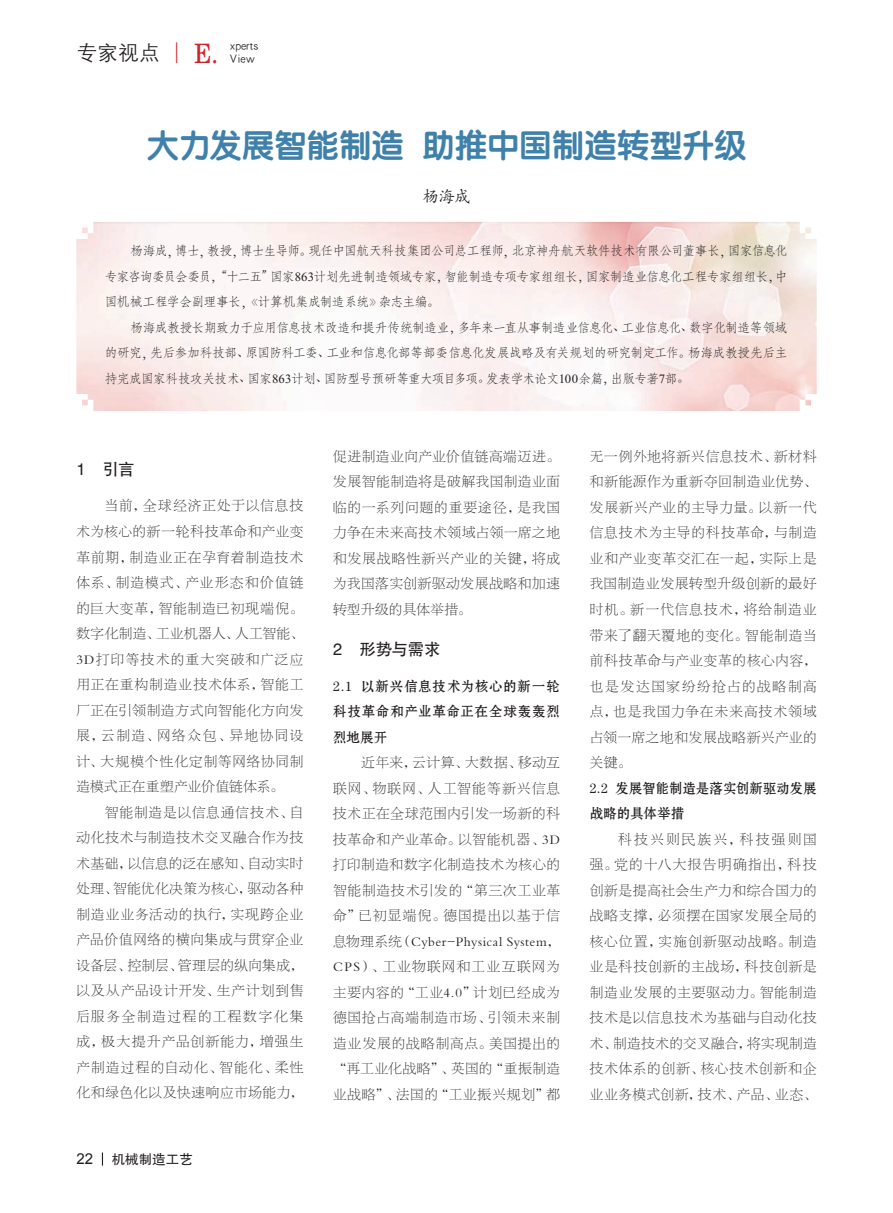
<style>
.page{position:relative;width:893px;height:1213px;background:#fff}
.page>*{position:absolute;margin:0;border:0;box-sizing:border-box;transform-origin:0 0}
.t1{font:33px "FZY4 JW GB1 0";letter-spacing:-.02em;color:#3f81aa}
.t2{font:21px "H Yg 2 gj";color:#231f20}
.t3{font:16.5px "FZHTJW GB1 0";letter-spacing:-.02em;color:#231f20}
.t4{font:16.5px "FZKTJW GB1 0";color:#231f20}
.t5{font:15px "Arial";color:#231f20}
.t6{font:13.5px/25.5px "FZBSJW GB1 0";letter-spacing:.065em;color:#231f20;text-align:justify}
.t7{font:13.5px/25.5px "FZSHJW GB1 0";letter-spacing:.03em;color:#231f20;text-align:justify}
.t8{font:13.5px/25.5px "FZSHJW GB1 0";letter-spacing:.005em;color:#231f20}
.t9{font:13.5px "FZHTJW GB1 0";color:#231f20}
.t10{font:12.75px/25.5px "FZFSJW GB1 0";letter-spacing:-.045em;color:#231f20;text-align:justify}
.t11{font:12px/12px "H Yg 2 gj";color:#231f20}
.s1{color:#d1232a}
.s2{font-family:"Tibetan Machine Uni";font-size:26.25px;color:#d1232a}
.s3{font-family:"Adobe Song Std";font-weight:300}
.s4{font-family:"Times New Roman"}
</style>
<div class="page">
<svg style="left:102px;top:1152px;width:1px;height:13px"></svg>
<img style="left:76px;top:222px;width:740px;height:189px">
<h2 class="t2" style="left:77px;top:42px;width:143px">专家视点 <span class="s1">|</span> <span class="s2">E.</span></h2>
<p class="t11" style="left:230px;top:41px;width:30px">xperts<br>View</p>
<h1 class="t1" style="left:146px;top:127px;width:602px">大力发展智能制造 助推中国制造转型升级</h1>
<p class="t4" style="left:422px;top:187px;width:50px">杨海成</p>
<p class="t10" style="left:105px;top:238px;width:684px;text-indent:26px">杨海成<span class="s3">，</span>博士<span class="s3">，</span>教授<span class="s3">，</span>博士生导师<span class="s3">。</span>现任中国航天科技集团公司总工程师<span class="s3">，</span>北京神舟航天软件技术有限公司董事长<span class="s3">，</span>国家信息化专家咨询委员会委员<span class="s3">，“</span>十二五<span class="s3">”</span>国家<span class="s4">863</span>计划先进制造领域专家<span class="s3">，</span>智能制造专项专家组组长<span class="s3">，</span>国家制造业信息化工程专家组组长<span class="s3">，</span>中国机械工程学会副理事长<span class="s3">，《</span>计算机集成制造系统<span class="s3">》</span>杂志主编<span class="s3">。</span></p>
<p class="t10" style="left:105px;top:315px;width:684px;text-indent:26px">杨海成教授长期致力于应用信息技术改造和提升传统制造业<span class="s3">，</span>多年来一直从事制造业信息化<span class="s3">、</span>工业信息化<span class="s3">、</span>数字化制造等领域的研究<span class="s3">，</span>先后参加科技部<span class="s3">、</span>原国防科工委<span class="s3">、</span>工业和信息化部等部委信息化发展战略及有关规划的研究制定工作<span class="s3">。</span>杨海成教授先后主持完成国家科技攻关技术<span class="s3">、</span>国家<span class="s4">863</span>计划<span class="s3">、</span>国防型号预研等重大项目多项<span class="s3">。</span>发表学术论文<span class="s4">100</span>余篇<span class="s3">，</span>出版专著<span class="s4">7</span>部<span class="s3">。</span></p>
<p class="t3" style="left:76px;top:460px;width:60px">1 引言</p>
<p class="t6" style="left:76px;top:493px;width:228px;text-indent:28px">当前，全球经济正处于以信息技术为核心的新一轮科技革命和产业变革前期，制造业正在孕育着制造技术体系、制造模式、产业形态和价值链的巨大变革，智能制造已初现端倪。数字化制造、工业机器人、人工智能、3D打印等技术的重大突破和广泛应用正在重构制造业技术体系，智能工厂正在引领制造方式向智能化方向发展，云制造、网络众包、异地协同设计、大规模个性化定制等网络协同制造模式正在重塑产业价值链体系。</p>
<p class="t6" style="left:76px;top:799px;width:228px;text-indent:28px">智能制造是以信息通信技术、自动化技术与制造技术交叉融合作为技术基础，以信息的泛在感知、自动实时处理、智能优化决策为核心，驱动各种制造业业务活动的执行，实现跨企业产品价值网络的横向集成与贯穿企业设备层、控制层、管理层的纵向集成，以及从产品设计开发、生产计划到售后服务全制造过程的工程数字化集成，极大提升产品创新能力，增强生产制造过程的自动化、智能化、柔性化和绿色化以及快速响应市场能力，</p>
<p class="t5" style="left:76px;top:1148px;width:18px">22</p>
<p class="t9" style="left:112px;top:1151px;width:83px">机械制造工艺</p>
<p class="t6" style="left:333px;top:444px;width:228px">促进制造业向产业价值链高端迈进。发展智能制造将是破解我国制造业面临的一系列问题的重要途径，是我国力争在未来高技术领域占领一席之地和发展战略性新兴产业的关键，将成为我国落实创新驱动发展战略和加速转型升级的具体举措。</p>
<p class="t3" style="left:333px;top:640px;width:109px">2 形势与需求</p>
<p class="t7" style="left:333px;top:673px;width:228px">2.1 以新兴信息技术为核心的新一轮科技革命和产业革命正在全球轰轰烈烈地展开</p>
<p class="t6" style="left:333px;top:750px;width:228px;text-indent:28px">近年来，云计算、大数据、移动互联网、物联网、人工智能等新兴信息技术正在全球范围内引发一场新的科技革命和产业革命。以智能机器、3D打印制造和数字化制造技术为核心的智能制造技术引发的“第三次工业革命”已初显端倪。德国提出以基于信息物理系统（Cyber-Physical System，CPS）、工业物联网和工业互联网为主要内容的“工业4.0”计划已经成为德国抢占高端制造市场、引领未来制造业发展的战略制高点。美国提出的“再工业化战略”、英国的“重振制造业战略”、法国的“工业振兴规划”都</p>
<p class="t6" style="left:589px;top:444px;width:228px">无一例外地将新兴信息技术、新材料和新能源作为重新夺回制造业优势、发展新兴产业的主导力量。以新一代信息技术为主导的科技革命，与制造业和产业变革交汇在一起，实际上是我国制造业发展转型升级创新的最好时机。新一代信息技术，将给制造业带来了翻天覆地的变化。智能制造当前科技革命与产业变革的核心内容，也是发达国家纷纷抢占的战略制高点，也是我国力争在未来高技术领域占领一席之地和发展战略新兴产业的关键。</p>
<p class="t8" style="left:589px;top:775px;width:228px">2.2 发展智能制造是落实创新驱动发展战略的具体举措</p>
<p class="t6" style="left:589px;top:826px;width:228px;text-indent:28px">科技兴则民族兴，科技强则国强。党的十八大报告明确指出，科技创新是提高社会生产力和综合国力的战略支撑，必须摆在国家发展全局的核心位置，实施创新驱动战略。制造业是科技创新的主战场，科技创新是制造业发展的主要驱动力。智能制造技术是以信息技术为基础与自动化技术、制造技术的交叉融合，将实现制造技术体系的创新、核心技术创新和企业业务模式创新，技术、产品、业态、</p>
</div>
